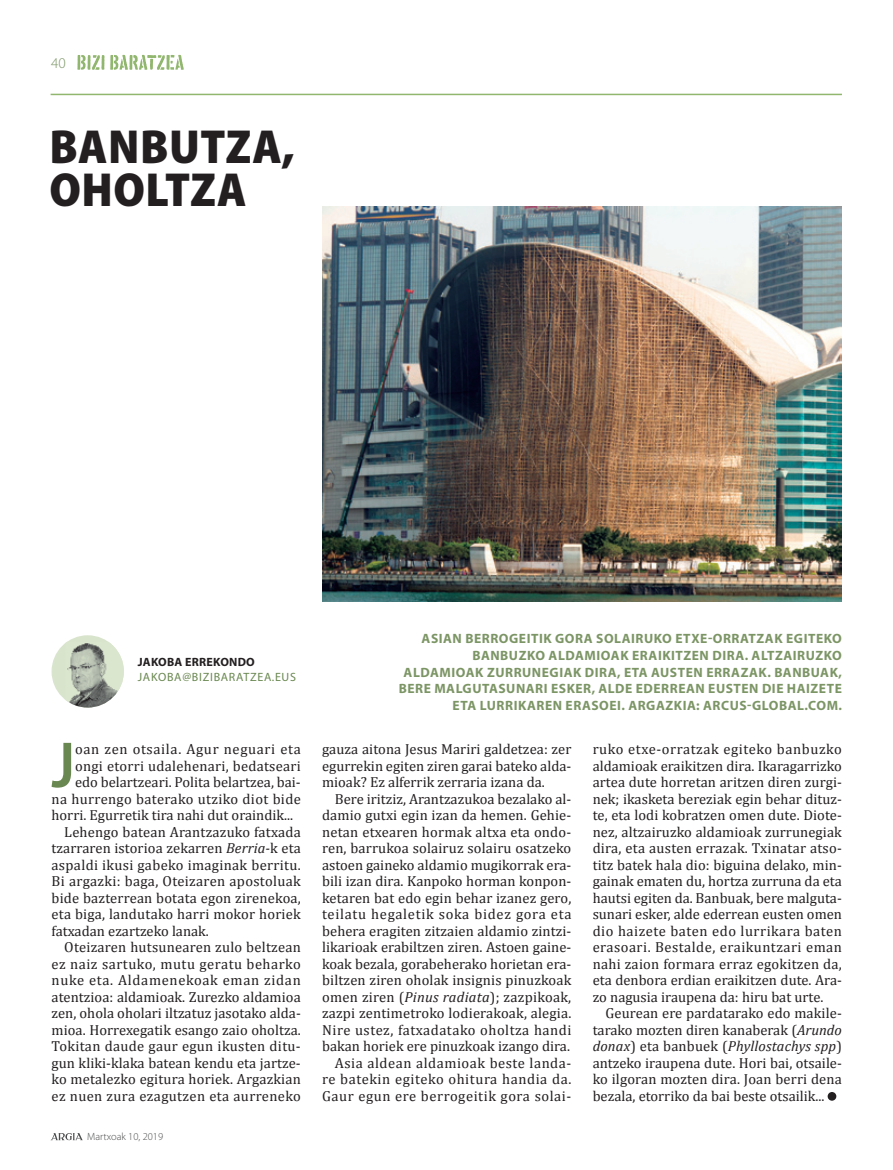
<style>
.page{position:relative;width:893px;height:1170px;background:#fff}
.page>*{position:absolute;margin:0;border:0;box-sizing:border-box;transform-origin:0 0}
.t1{font:600 semi-condensed 65.55px "Myriad Pro";color:#698750}
.t2{font:900 semi-condensed 48px/43.5px "Myriad Pro";letter-spacing:.01em;color:#231f20}
.t3{font:300 15px "Myriad Pro";color:#7c9565}
.t4{font:14.55px/16.5px "Cambria";letter-spacing:.01em;color:#231f20;text-align:justify}
.t5{font:14.55px "Cambria";letter-spacing:.045em;color:#231f20}
.t6{font:14.55px "Cambria";letter-spacing:.035em;color:#231f20}
.t7{font:700 13.5px "Myriad Pro";letter-spacing:.04em;color:#7c9565}
.t8{font:12px "Myriad Pro";letter-spacing:.06em;color:#698750}
.t9{font:700 12px "Myriad Pro";letter-spacing:.02em;color:#231f20}
.t10{font:300 10.5px "Myriad Pro";color:#4b4c4d}
.s1{font-style:italic}
</style>
<div class="page">
<svg style="left:51px;top:1133px;width:32px;height:7px"></svg>
<div style="left:52px;top:635px;width:72px;height:72px;background:#d9e4cd;border-radius:50%"></div>
<img style="left:65px;top:641px;width:59px;height:66px">
<svg style="left:77px;top:55px;width:107px;height:15px"></svg>
<hr style="left:51px;top:94px;width:791px;height:1px;background:#91b66e">
<div style="left:828px;top:1091px;width:8px;height:9px;background:#231f20;border-radius:50%"></div>
<img style="left:322px;top:206px;width:520px;height:395px">
<p class="t3" style="left:51px;top:54px;width:16px">40</p>
<h2 class="t2" style="left:49px;top:123px;width:247px">BANBUTZA,<br>OHOLTZA</h2>
<p class="t9" style="left:138px;top:654px;width:119px">JAKOBA ERREKONDO</p>
<p class="t8" style="left:138px;top:669px;width:62px">JAKOBA@BIZIBARA</p>
<p class="t8" style="left:243px;top:669px;width:54px">TZEA.EUS</p>
<h1 class="t1" style="left:52px;top:723px;width:25px">J</h1>
<p class="t5" style="left:75px;top:740px;width:227px">oan zen otsaila. Agur neguari eta</p>
<p class="t4" style="left:75px;top:757px;width:227px">ongi etorri udalehenari, bedatseari</p>
<p class="t4" style="left:75px;top:773px;width:227px">edo belartzeari. Polita belartzea, bai-</p>
<p class="t4" style="left:52px;top:790px;width:251px">na hurrengo baterako utziko diot bide</p>
<p class="t4" style="left:52px;top:806px;width:243px">horri. Egurretik tira nahi dut oraindik...</p>
<p class="t4" style="left:64px;top:823px;width:238px">Lehengo batean Arantzazuko fatxada</p>
<p class="t4" style="left:52px;top:839px;width:251px">tzarraren istorioa zekarren <span class="s1">Berria-</span>k eta</p>
<p class="t4" style="left:52px;top:856px;width:251px">aspaldi ikusi gabeko imaginak berritu.</p>
<p class="t4" style="left:52px;top:872px;width:251px">Bi argazki: baga, Oteizaren apostoluak</p>
<p class="t4" style="left:52px;top:889px;width:251px">bide bazterrean botata egon zirenekoa,</p>
<p class="t4" style="left:52px;top:905px;width:251px">eta biga, landutako harri mokor horiek</p>
<p class="t4" style="left:52px;top:922px;width:159px">fatxadan ezartzeko lanak.</p>
<p class="t4" style="left:64px;top:938px;width:238px">Oteizaren hutsunearen zulo beltzean</p>
<p class="t6" style="left:52px;top:954px;width:251px">ez naiz sartuko, mutu geratu beharko</p>
<p class="t5" style="left:52px;top:971px;width:251px">nuke eta. Aldamenekoak eman zidan</p>
<p class="t4" style="left:52px;top:988px;width:251px">atentzioa: aldamioak. Zurezko aldamioa</p>
<p class="t4" style="left:52px;top:1004px;width:251px">zen, ohola oholari iltzatuz jasotako alda-</p>
<p class="t4" style="left:52px;top:1021px;width:251px">mioa. Horrexegatik esango zaio oholtza.</p>
<p class="t4" style="left:52px;top:1037px;width:251px">Tokitan daude gaur egun ikusten ditu-</p>
<p class="t4" style="left:52px;top:1054px;width:251px">gun kliki-klaka batean kendu eta jartze-</p>
<p class="t4" style="left:52px;top:1070px;width:251px">ko metalezko egitura horiek. Argazkian</p>
<p class="t4" style="left:52px;top:1087px;width:251px">ez nuen zura ezagutzen eta aurreneko</p>
<p class="t10" style="left:87px;top:1130px;width:77px">Martxoak 10, 2019</p>
<p class="t7" style="left:422px;top:630px;width:9px">ASIAN</p>
<p class="t7" style="left:465px;top:630px;width:18px">BERR</p>
<p class="t7" style="left:499px;top:630px;width:124px">OGEITIK GORA SOLAIR</p>
<p class="t7" style="left:644px;top:630px;width:89px">UKO ETXE-ORRA</p>
<p class="t7" style="left:749px;top:630px;width:95px">TZAK EGITEKO</p>
<p class="t7" style="left:472px;top:646px;width:86px">BAN BUZKO ALDAMI</p>
<p class="t7" style="left:601px;top:646px;width:40px">OAK ERAI</p>
<p class="t7" style="left:662px;top:646px;width:31px">KITZEN</p>
<p class="t7" style="left:712px;top:646px;width:9px">DIRA</p>
<p class="t7" style="left:745px;top:646px;width:39px">. ALTZAIR</p>
<p class="t7" style="left:806px;top:646px;width:38px">UZKO</p>
<p class="t7" style="left:404px;top:663px;width:10px">ALDAMI</p>
<p class="t7" style="left:456px;top:663px;width:138px">OAK ZURRUNEGIAK DIRA</p>
<p class="t7" style="left:617px;top:663px;width:99px">, ETA AUSTEN ERRAZA</p>
<p class="t7" style="left:759px;top:663px;width:85px">K. BAN BUAK,</p>
<p class="t7" style="left:399px;top:679px;width:18px">BERE</p>
<p class="t7" style="left:434px;top:679px;width:11px">MAL</p>
<p class="t7" style="left:463px;top:679px;width:62px">GUTASUNARI</p>
<p class="t7" style="left:551px;top:679px;width:57px">ESKER, ALDE</p>
<p class="t7" style="left:636px;top:679px;width:10px">EDERREAN</p>
<p class="t7" style="left:708px;top:679px;width:62px">EUSTEN DIE</p>
<p class="t7" style="left:787px;top:679px;width:9px">HAIZE</p>
<p class="t7" style="left:827px;top:679px;width:15px">TE</p>
<p class="t7" style="left:453px;top:696px;width:84px">ETA LURRI KAREN</p>
<p class="t7" style="left:566px;top:696px;width:9px">ERAS</p>
<p class="t7" style="left:599px;top:696px;width:114px">OEI. ARGAZKIA: ARC</p>
<p class="t7" style="left:730px;top:696px;width:114px">US-GLOBAL.COM.</p>
<p class="t4" style="left:322px;top:740px;width:251px">gauza aitona Jesus Mariri galdetzea: zer egurrekin egiten ziren garai bateko alda&shy;mioak? Ez alferrik zerraria izana da.</p>
<p class="t4" style="left:322px;top:790px;width:251px;text-align:right">Bere iritziz, Arantzazukoa bezalako al&shy;damio gutxi egin izan da hemen. Gehie&shy;netan etxearen hormak altxa eta ondo&shy;ren, barrukoa solairuz solairu osatzeko astoen gaineko aldamio mugikorrak era&shy;bili izan dira. Kanpoko horman konpon&shy;ketaren bat edo egin behar izanez gero, teilatu hegaletik soka bidez gora eta behera eragiten zitzaien aldamio zintzi&shy;likarioak erabiltzen ziren. Astoen gaine&shy;koak bezala, gorabeherako horietan era&shy;biltzen ziren oholak insignis pinuzkoak omen ziren (<span class="s1">Pinus radiata</span>); zazpikoak, zazpi zentimetroko lodierakoak, alegia.<br>Nire ustez, fatxadatako oholtza handi bakan horiek ere pinuzkoak izango dira.<br>Asia aldean aldamioak beste landa&shy;re batekin egiteko ohitura handia da.<br>Gaur egun ere berrogeitik gora solai-</p>
<p class="t4" style="left:593px;top:740px;width:251px">ruko etxe-orratzak egiteko banbuzko aldamioak eraikitzen dira. Ikaragarrizko artea dute horretan aritzen diren zurgi&shy;nek; ikasketa bereziak egin behar dituz&shy;te, eta lodi kobratzen omen dute. Diote&shy;nez, altzairuzko aldamioak zurrunegiak dira, eta austen errazak. Txinatar atso&shy;titz batek hala dio: biguina delako, min&shy;gainak ematen du, hortza zurruna da eta hautsi egiten da. Banbuak, bere malguta&shy;sunari esker, alde ederrean eusten omen dio haizete baten edo lurrikara baten erasoari. Bestalde, eraikuntzari eman nahi zaion formara erraz egokitzen da, eta denbora erdian eraikitzen dute. Ara&shy;zo nagusia iraupena da: hiru bat urte.</p>
<p class="t4" style="left:593px;top:1004px;width:251px;text-indent:13px">Geurean ere pardatarako edo makile&shy;tarako mozten diren kanaberak (<span class="s1">Arundo donax</span>) eta banbuek (<span class="s1">Phyllostachys spp</span>) antzeko iraupena dute. Hori bai, otsaile&shy;ko ilgoran mozten dira. Joan berri dena bezala, etorriko da bai beste otsailik...</p>
</div>
